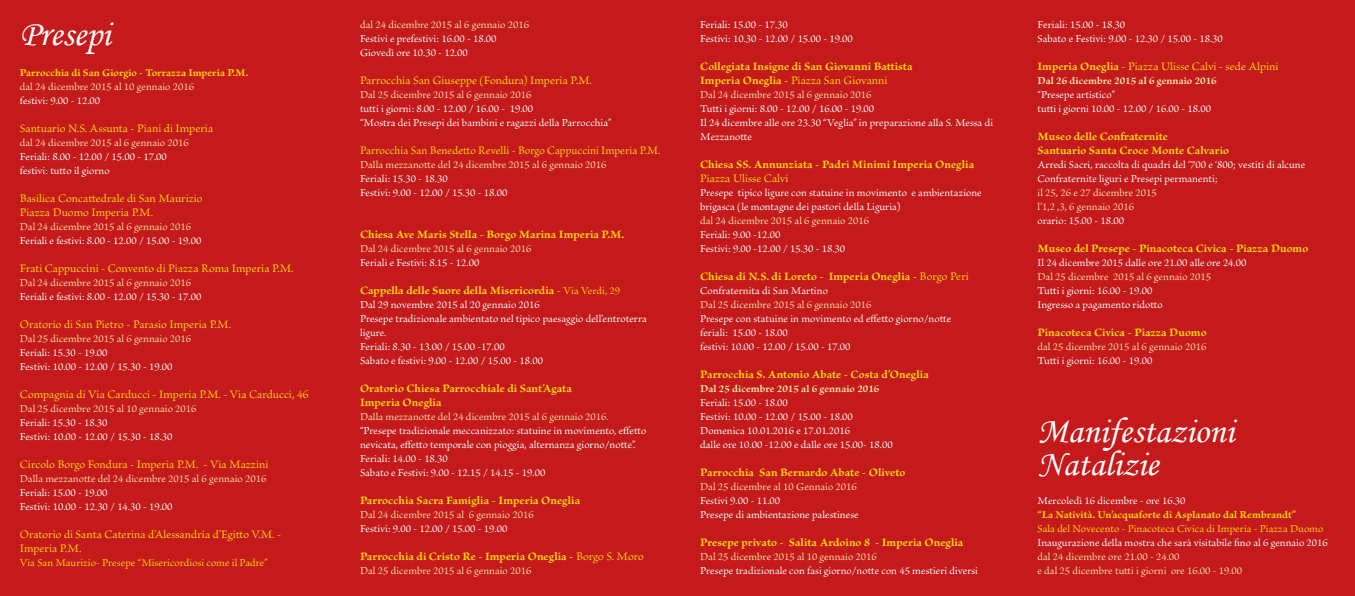
<style>
.page{position:relative;width:1355px;height:596px;background:#fff}
.page>*{position:absolute;margin:0;border:0;box-sizing:border-box;transform-origin:0 0}
.t1{font:36px/33px "Monotype Corsiva";color:#fff}
.t2{font:700 12px/14px "Brioso Pro";letter-spacing:.005em;color:#ffd500}
.t3{font:12px/14px "Brioso Pro";color:#ffd500}
.t4{font:12px "Brioso Pro";color:#ffd500;scale:.96 1}
.t5{font:11px/14px "Brioso Pro";color:#fff}
.t6{font:11px/14px "Brioso Pro";color:#fedea9}
.t7{font:11px "Brioso Pro";letter-spacing:.005em;color:#ffd500}
.t8{font:700 11px "Brioso Pro";letter-spacing:.005em;color:#ffd500}
.t9{font:700 11px "Brioso Pro";color:#fedea9}
.s1{font-weight:400}
.s2{font-weight:400;font-size:11px}
.s3{font-weight:700}
</style>
<div class="page">
<div style="left:0;top:0;width:1355px;height:595px;background:#c51a1b"></div>
<h1 class="t1" style="left:20px;top:17px;width:92px">Presepi</h1>
<p class="t8" style="left:20px;top:66px;width:230px">Parrocchia di San Giorgio - Torrazza Imperia P.M.</p>
<p class="t6" style="left:20px;top:80px;width:176px">dal 24 dicembre 2015 al 10 gennaio 2016</p>
<p class="t5" style="left:20px;top:94px;width:82px">festivi: 9.00 - 12.00</p>
<p class="t3" style="left:20px;top:122px;width:195px">Santuario N.S. Assunta - Piani di Imperia</p>
<p class="t6" style="left:20px;top:136px;width:170px">dal 24 dicembre 2015 al 6 gennaio 2016</p>
<p class="t5" style="left:20px;top:150px;width:149px">Feriali: 8.00 - 12.00 / 15.00 - 17.00 festivi: tutto il giorno</p>
<p class="t3" style="left:20px;top:192px;width:184px">Basilica Concattedrale di San Maurizio<br>Piazza Duomo Imperia P.M.</p>
<p class="t6" style="left:20px;top:220px;width:173px">Dal 24 dicembre 2015 al 6 gennaio 2016</p>
<p class="t5" style="left:20px;top:234px;width:183px">Feriali e festivi: 8.00 - 12.00 / 15.00 - 19.00</p>
<p class="t3" style="left:20px;top:262px;width:275px">Frati Cappuccini - Convento di Piazza Roma Imperia P.M.</p>
<p class="t6" style="left:20px;top:276px;width:173px">Dal 24 dicembre 2015 al 6 gennaio 2016</p>
<p class="t5" style="left:20px;top:290px;width:183px">Feriali e festivi: 8.00 - 12.00 / 15.30 - 17.00</p>
<p class="t3" style="left:20px;top:318px;width:213px">Oratorio di San Pietro - Parasio Imperia P.M.</p>
<p class="t6" style="left:20px;top:332px;width:173px">Dal 25 dicembre 2015 al 6 gennaio 2016</p>
<p class="t5" style="left:20px;top:346px;width:154px">Feriali: 15.30 - 19.00<br>Festivi: 10.00 - 12.00 / 15.30 - 19.00</p>
<p class="t3" style="left:20px;top:388px;width:290px">Compagnia di Via Carducci - Imperia P.M. - Via Carducci, 46</p>
<p class="t6" style="left:20px;top:402px;width:178px">Dal 25 dicembre 2015 al 10 gennaio 2016</p>
<p class="t5" style="left:20px;top:416px;width:154px">Feriali: 15.30 - 18.30<br>Festivi: 10.00 - 12.00 / 15.30 - 18.30</p>
<p class="t3" style="left:20px;top:458px;width:250px">Circolo Borgo Fondura - Imperia P.M. - Via Mazzini</p>
<p class="t6" style="left:20px;top:472px;width:248px">Dalla mezzanotte del 24 dicembre 2015 al 6 gennaio 2016</p>
<p class="t5" style="left:20px;top:486px;width:154px">Feriali: 15.00 - 19.00<br>Festivi: 10.00 - 12.30 / 14.30 - 19.00</p>
<p class="t3" style="left:20px;top:528px;width:263px">Oratorio di Santa Caterina d’Alessandria d’Egitto V.M. -<br>Imperia P.M.</p>
<p class="t7" style="left:20px;top:556px;width:249px">Via San Maurizio- Presepe “Misericordiosi come il Padre”</p>
<p class="t6" style="left:360px;top:18px;width:170px">dal 24 dicembre 2015 al 6 gennaio 2016</p>
<p class="t5" style="left:360px;top:32px;width:138px">Festivi e prefestivi: 16.00 - 18.00<br>Giovedì ore 10.30 - 12.00</p>
<p class="t3" style="left:360px;top:73px;width:233px">Parrocchia San Giuseppe (Fondura) Imperia P.M.</p>
<p class="t6" style="left:360px;top:88px;width:173px">Dal 25 dicembre 2015 al 6 gennaio 2016</p>
<p class="t5" style="left:360px;top:102px;width:253px">tutti i giorni: 8.00 - 12.00 / 16.00 - 19.00<br>“Mostra dei Presepi dei bambini e ragazzi della Parrocchia”</p>
<p class="t4" style="left:360px;top:143px;width:315px">Parrocchia San Benedetto Revelli - Borgo Cappuccini Imperia P.M.</p>
<p class="t6" style="left:360px;top:158px;width:248px">Dalla mezzanotte del 24 dicembre 2015 al 6 gennaio 2016</p>
<p class="t5" style="left:360px;top:172px;width:149px">Feriali: 15.30 - 18.30<br>Festivi: 9.00 - 12.00 / 15.30 - 18.00</p>
<p class="t2" style="left:360px;top:227px;width:266px">Chiesa Ave Maris Stella - Borgo Marina Imperia P.M.</p>
<p class="t6" style="left:360px;top:242px;width:173px">Dal 24 dicembre 2015 al 6 gennaio 2016</p>
<p class="t5" style="left:360px;top:256px;width:121px">Feriali e Festivi: 8.15 - 12.00</p>
<p class="t2" style="left:360px;top:283px;width:262px">Cappella delle Suore della Misericordia <span class="s1">-</span> <span class="s2">Via Verdi, 29</span></p>
<p class="t5" style="left:360px;top:298px;width:288px">Dal 29 novembre 2015 al 20 gennaio 2016<br>Presepe tradizionale ambientato nel tipico paesaggio dell’entroterra ligure.<br>Feriali: 8.30 - 13.00 / 15.00 -17.00<br>Sabato e festivi: 9.00 - 12.00 / 15.00 - 18.00</p>
<p class="t2" style="left:360px;top:381px;width:213px">Oratorio Chiesa Parrocchiale di Sant’Agata<br>Imperia Oneglia</p>
<p class="t6" style="left:360px;top:410px;width:250px">Dalla mezzanotte del 24 dicembre 2015 al 6 gennaio 2016.</p>
<p class="t5" style="left:360px;top:424px;width:288px">“Presepe tradizionale meccanizzato: statuine in movimento, effetto nevicata, effetto temporale con pioggia, alternanza giorno/notte”.<br>Feriali: 14.00 - 18.30<br>Sabato e Festivi: 9.00 - 12.15 / 14.15 - 19.00</p>
<p class="t2" style="left:360px;top:493px;width:222px">Parrocchia Sacra Famiglia - Imperia Oneglia</p>
<p class="t6" style="left:360px;top:508px;width:175px">Dal 24 dicembre 2015 al 6 gennaio 2016</p>
<p class="t5" style="left:360px;top:522px;width:149px">Festivi: 9.00 - 12.00 / 15.00 - 19.00</p>
<p class="t2" style="left:360px;top:549px;width:285px">Parrocchia di Cristo Re - Imperia Oneglia - <span class="s1">Borgo S. Moro</span></p>
<p class="t6" style="left:360px;top:564px;width:173px">Dal 25 dicembre 2015 al 6 gennaio 2016</p>
<p class="t5" style="left:700px;top:18px;width:154px">Feriali: 15.00 - 17.30<br>Festivi: 10.30 - 12.00 / 15.00 - 19.00</p>
<p class="t2" style="left:700px;top:59px;width:214px">Collegiata Insigne di San Giovanni Battista<br>Imperia Oneglia - <span class="s1">Piazza San Giovanni</span></p>
<p class="t6" style="left:700px;top:88px;width:173px">Dal 24 dicembre 2015 al 6 gennaio 2016</p>
<p class="t5" style="left:700px;top:102px;width:294px">Tutti i giorni: 8.00 - 12.00 / 16.00 - 19.00<br>Il 24 dicembre alle ore 23.30 “Veglia” in preparazione alla S. Messa di<br>Mezzanotte</p>
<p class="t2" style="left:700px;top:157px;width:276px">Chiesa SS. Annunziata - Padri Minimi Imperia Oneglia</p>
<p class="t3" style="left:700px;top:171px;width:90px">Piazza Ulisse Calvi</p>
<p class="t5" style="left:700px;top:186px;width:283px">Presepe tipico ligure con statuine in movimento e ambientazione brigasca (le montagne dei pastori della Liguria)</p>
<p class="t6" style="left:700px;top:214px;width:170px">dal 24 dicembre 2015 al 6 gennaio 2016</p>
<p class="t5" style="left:700px;top:228px;width:147px">Feriali: 9.00 -12.00<br>Festivi: 9.00 -12.00 / 15.30 - 18.30</p>
<p class="t2" style="left:700px;top:269px;width:270px">Chiesa di N.S. di Loreto - Imperia Oneglia - <span class="s1">Borgo Peri</span></p>
<p class="t5" style="left:700px;top:284px;width:129px">Confraternita di San Martino</p>
<p class="t6" style="left:700px;top:298px;width:173px">Dal 25 dicembre 2015 al 6 gennaio 2016</p>
<p class="t5" style="left:700px;top:312px;width:252px">Presepe con statuine in movimento ed effetto giorno/notte feriali: 15.00 - 18.00<br>festivi: 10.00 - 12.00 / 15.00 - 17.00</p>
<p class="t2" style="left:700px;top:367px;width:230px">Parrocchia S. Antonio Abate - Costa d’Oneglia</p>
<p class="t9" style="left:700px;top:382px;width:181px">Dal 25 dicembre 2015 al 6 gennaio 2016</p>
<p class="t5" style="left:700px;top:396px;width:194px">Feriali: 15.00 - 18.00<br>Festivi: 10.00 - 12.00 / 15.00 - 18.00<br>Domenica 10.01.2016 e 17.01.2016<br>dalle ore 10.00 -12.00 e dalle ore 15.00- 18.00</p>
<p class="t2" style="left:700px;top:465px;width:207px">Parrocchia San Bernardo Abate - Oliveto</p>
<p class="t6" style="left:700px;top:480px;width:158px">Dal 25 dicembre al 10 Gennaio 2016</p>
<p class="t5" style="left:700px;top:494px;width:160px">Festivi 9.00 - 11.00<br>Presepe di ambientazione palestinese</p>
<p class="t2" style="left:700px;top:535px;width:265px">Presepe privato - Salita Ardoino 8 - Imperia Oneglia</p>
<p class="t6" style="left:700px;top:550px;width:178px">Dal 25 dicembre 2015 al 10 gennaio 2016</p>
<p class="t5" style="left:700px;top:564px;width:279px">Presepe tradizionale con fasi giorno/notte con 45 mestieri diversi</p>
<p class="t5" style="left:1037px;top:18px;width:187px">Feriali: 15.00 - 18.30<br>Sabato e Festivi: 9.00 - 12.30 / 15.00 - 18.30</p>
<p class="t3" style="left:1037px;top:59px;width:242px"><span class="s3">Imperia Oneglia</span> - Piazza Ulisse Calvi - sede Alpini</p>
<p class="t9" style="left:1037px;top:74px;width:181px">Dal 26 dicembre 2015 al 6 gennaio 2016</p>
<p class="t5" style="left:1037px;top:88px;width:175px">“Presepe artistico”<br>tutti i giorni 10.00 - 12.00 / 16.00 - 18.00</p>
<p class="t2" style="left:1037px;top:129px;width:193px">Museo delle Confraternite<br>Santuario Santa Croce Monte Calvario</p>
<p class="t5" style="left:1037px;top:158px;width:269px">Arredi Sacri, raccolta di quadri del ‘700 e ‘800; vestiti di alcune<br>Confraternite liguri e Presepi permanenti;</p>
<p class="t6" style="left:1037px;top:186px;width:121px">il 25, 26 e 27 dicembre 2015 l’1,2 ,3, 6 gennaio 2016</p>
<p class="t5" style="left:1037px;top:214px;width:88px">orario: 15.00 - 18.00</p>
<p class="t2" style="left:1037px;top:241px;width:272px">Museo del Presepe - Pinacoteca Civica - Piazza Duomo</p>
<p class="t5" style="left:1037px;top:256px;width:210px">Il 24 dicembre 2015 dalle ore 21.00 alle ore 24.00</p>
<p class="t6" style="left:1037px;top:270px;width:175px">Dal 25 dicembre 2015 al 6 gennaio 2015</p>
<p class="t5" style="left:1037px;top:284px;width:127px">Tutti i giorni: 16.00 - 19.00<br>Ingresso a pagamento ridotto</p>
<p class="t2" style="left:1037px;top:325px;width:171px">Pinacoteca Civica - Piazza Duomo</p>
<p class="t6" style="left:1037px;top:340px;width:170px">dal 25 dicembre 2015 al 6 gennaio 2016</p>
<p class="t5" style="left:1037px;top:354px;width:116px">Tutti i giorni: 16.00 - 19.00</p>
<h1 class="t1" style="left:1037px;top:414px;width:198px">Manifestazioni<br>Natalizie</h1>
<p class="t5" style="left:1037px;top:494px;width:149px">Mercoledì 16 dicembre - ore 16.30</p>
<p class="t8" style="left:1037px;top:508px;width:260px">“La Natività. Un’acquaforte di Asplanato dal Rembrandt”</p>
<p class="t7" style="left:1037px;top:522px;width:287px">Sala del Novecento - Pinacoteca Civica di Imperia - Piazza Duomo</p>
<p class="t5" style="left:1037px;top:536px;width:292px">Inaugurazione della mostra che sarà visitabile fino al 6 gennaio 2016</p>
<p class="t6" style="left:1037px;top:550px;width:206px">dal 24 dicembre ore 21.00 - 24.00<br>e dal 25 dicembre tutti i giorni ore 16.00 - 19.00</p>
</div>
